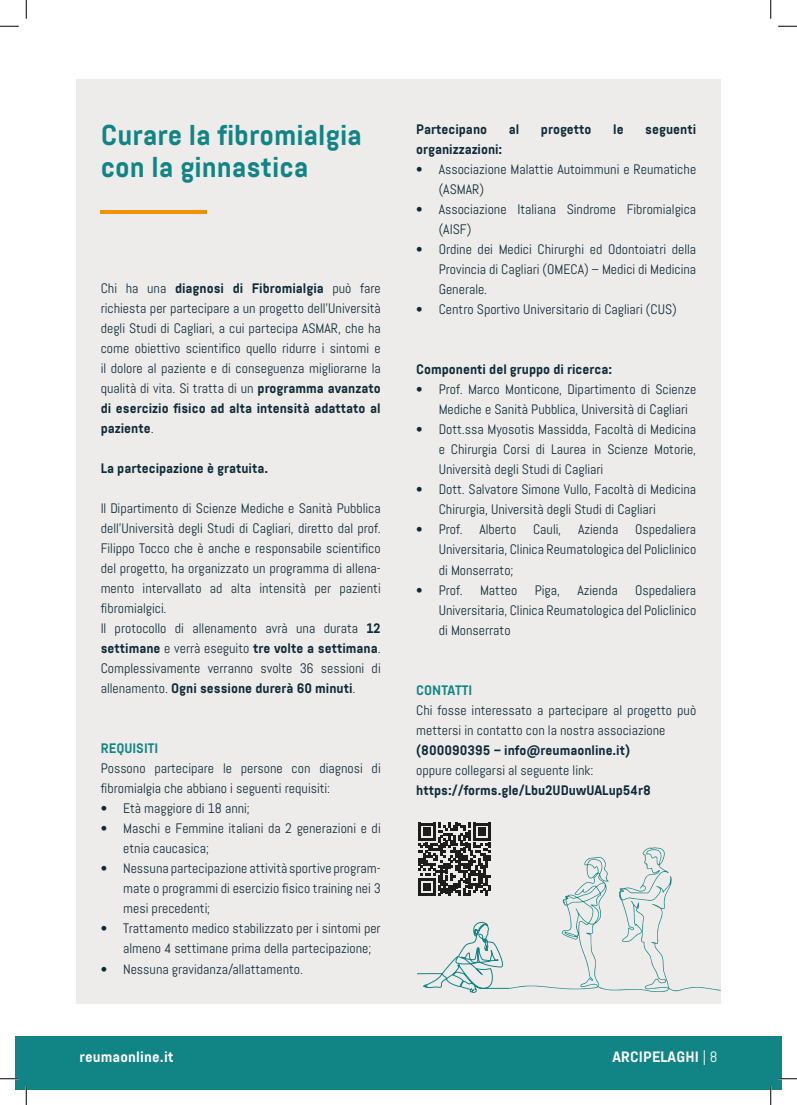
<style>
.page{position:relative;width:797px;height:1105px;background:#fff}
.page>*{position:absolute;margin:0;border:0;box-sizing:border-box;transform-origin:0 0}
.t1{font:700 28.75px/31.2px "Abel Pro";color:#118585}
.t2{font:700 15px "Abel Pro";letter-spacing:.01em;color:#fff}
.t3{font:13.75px/20px "Abel Pro";color:#0d2a38}
.t4{font:700 13.75px "Abel Pro";color:#0d2a38}
.t5{font:700 13.75px "Abel Pro";color:#118585}
.s1{font-weight:700}
.s2{font-weight:400}
</style>
<div class="page">
<div style="left:770px;top:1036px;width:11px;height:53px;background:#118585"></div>
<div style="left:16px;top:1036px;width:754px;height:53px;background:#118585"></div>
<div style="left:76px;top:79px;width:322px;height:925px;background:#eeeceb"></div>
<div style="left:398px;top:79px;width:323px;height:925px;background:#eeeceb"></div>
<hr style="left:101px;top:210px;width:106px;height:3px;background:#f39200">
<svg style="left:417px;top:823px;width:303px;height:170px"></svg>
<svg style="left:0;top:25px;width:19px;height:2px"></svg>
<svg style="left:778px;top:25px;width:19px;height:2px"></svg>
<svg style="left:0;top:1078px;width:19px;height:1px"></svg>
<svg style="left:778px;top:1078px;width:19px;height:1px"></svg>
<svg style="left:25px;top:0;width:2px;height:19px"></svg>
<svg style="left:25px;top:1086px;width:2px;height:19px"></svg>
<svg style="left:770px;top:0;width:1px;height:19px"></svg>
<svg style="left:770px;top:1086px;width:1px;height:19px"></svg>
<h1 class="t1" style="left:101px;top:120px;width:263px">Curare la fibromialgia con la ginnastica</h1>
<p class="t3" style="left:101px;top:279px;width:281px;text-align:justify">Chi ha una <span class="s1">diagnosi di Fibromialgia</span> può fare richiesta per partecipare a un progetto dell’Università degli Studi di Cagliari, a cui partecipa ASMAR, che ha come obiettivo scientifico quello ridurre i sintomi e il dolore al paziente e di conseguenza migliorarne la qualità di vita. Si tratta di un <span class="s1">programma avanzato di esercizio fisico ad alta intensità adattato al paziente</span>.</p>
<p class="t4" style="left:101px;top:459px;width:169px">La partecipazione è gratuita.</p>
<p class="t3" style="left:101px;top:499px;width:281px">Il Dipartimento di Scienze Mediche e Sanità Pubblica dell’Università degli Studi di Cagliari, diretto dal prof.<br>Filippo Tocco che è anche e responsabile scientifico del progetto, ha organizzato un programma di allena&shy;mento intervallato ad alta intensità per pazienti fibromialgici.<br>Il protocollo di allenamento avrà una durata <span class="s1">12 settimane</span> e verrà eseguito <span class="s1">tre volte a settimana</span>.<br>Complessivamente verranno svolte 36 sessioni di allenamento. <span class="s1">Ogni sessione durerà 60 minuti</span>.</p>
<p class="t5" style="left:101px;top:739px;width:59px">REQUISITI</p>
<p class="t3" style="left:101px;top:759px;width:281px">Possono partecipare le persone con diagnosi di fibromialgia che abbiano i seguenti requisiti:</p>
<p class="t3" style="left:101px;top:799px;width:150px">• Età maggiore di 18 anni;</p>
<p class="t3" style="left:123px;top:819px;width:259px;text-indent:-22px">• Maschi e Femmine italiani da 2 generazioni e di etnia caucasica;</p>
<p class="t3" style="left:123px;top:859px;width:259px;text-align:justify;text-indent:-22px">• Nessuna partecipazione attività sportive program&shy;mate o programmi di esercizio fisico training nei 3 mesi precedenti;</p>
<p class="t3" style="left:123px;top:919px;width:259px;text-indent:-22px">• Trattamento medico stabilizzato per i sintomi per almeno 4 settimane prima della partecipazione;</p>
<p class="t3" style="left:101px;top:959px;width:204px">• Nessuna gravidanza/allattamento.</p>
<p class="t4" style="left:416px;top:120px;width:72px">Partecipano</p>
<p class="t4" style="left:509px;top:120px;width:12px">al</p>
<p class="t4" style="left:541px;top:120px;width:52px">progetto</p>
<p class="t4" style="left:613px;top:120px;width:12px">le</p>
<p class="t4" style="left:645px;top:120px;width:52px">seguenti</p>
<p class="t4" style="left:416px;top:140px;width:88px">organizzazioni:</p>
<p class="t3" style="left:438px;top:160px;width:259px;text-indent:-22px">• Associazione Malattie Autoimmuni e Reumatiche (ASMAR)</p>
<p class="t3" style="left:438px;top:200px;width:259px;text-indent:-22px">• Associazione Italiana Sindrome Fibromialgica (AISF)</p>
<p class="t3" style="left:438px;top:240px;width:259px;text-align:justify;text-indent:-22px">• Ordine dei Medici Chirurghi ed Odontoiatri della Provincia di Cagliari (OMECA) – Medici di Medicina Generale.</p>
<p class="t3" style="left:416px;top:300px;width:262px">• Centro Sportivo Universitario di Cagliari (CUS)</p>
<p class="t4" style="left:416px;top:360px;width:197px">Componenti del gruppo di ricerca:</p>
<p class="t3" style="left:438px;top:380px;width:259px;text-indent:-22px">• Prof. Marco Monticone, Dipartimento di Scienze<br>Mediche e Sanità Pubblica, Università di Cagliari</p>
<p class="t3" style="left:438px;top:420px;width:259px;text-align:justify;text-indent:-22px">• Dott.ssa Myosotis Massidda, Facoltà di Medicina e Chirurgia Corsi di Laurea in Scienze Motorie, Università degli Studi di Cagliari</p>
<p class="t3" style="left:438px;top:480px;width:259px;text-indent:-22px">• Dott. Salvatore Simone Vullo, Facoltà di Medicina<br>Chirurgia, Università degli Studi di Cagliari</p>
<p class="t3" style="left:438px;top:520px;width:259px;text-align:justify;text-indent:-22px">• Prof. Alberto Cauli, Azienda Ospedaliera Universitaria, Clinica Reumatologica del Policlinico di Monserrato;</p>
<p class="t3" style="left:416px;top:580px;width:48px">• Prof.</p>
<p class="t3" style="left:480px;top:580px;width:39px">Matteo</p>
<p class="t3" style="left:534px;top:580px;width:27px">Piga,</p>
<p class="t3" style="left:577px;top:580px;width:42px">Azienda</p>
<p class="t3" style="left:438px;top:580px;width:259px;text-align:justify;text-indent:196px">Ospedaliera Universitaria, Clinica Reumatologica del Policlinico di Monserrato</p>
<p class="t5" style="left:416px;top:680px;width:57px">CONTATTI</p>
<p class="t3" style="left:416px;top:700px;width:281px">Chi fosse interessato a partecipare al progetto può mettersi in contatto con la nostra associazione</p>
<p class="t4" style="left:416px;top:740px;width:215px">(800090395 – info@reumaonline.it)</p>
<p class="t3" style="left:416px;top:760px;width:179px">oppure collegarsi al seguente link:</p>
<p class="t4" style="left:416px;top:780px;width:236px">https://forms.gle/Lbu2UDuwUALup54r8</p>
<p class="t2" style="left:79px;top:1046px;width:96px">reumaonline.it</p>
<p class="t2" style="left:612px;top:1046px;width:107px">ARCIPELAGHI <span class="s2">| 8</span></p>
</div>
